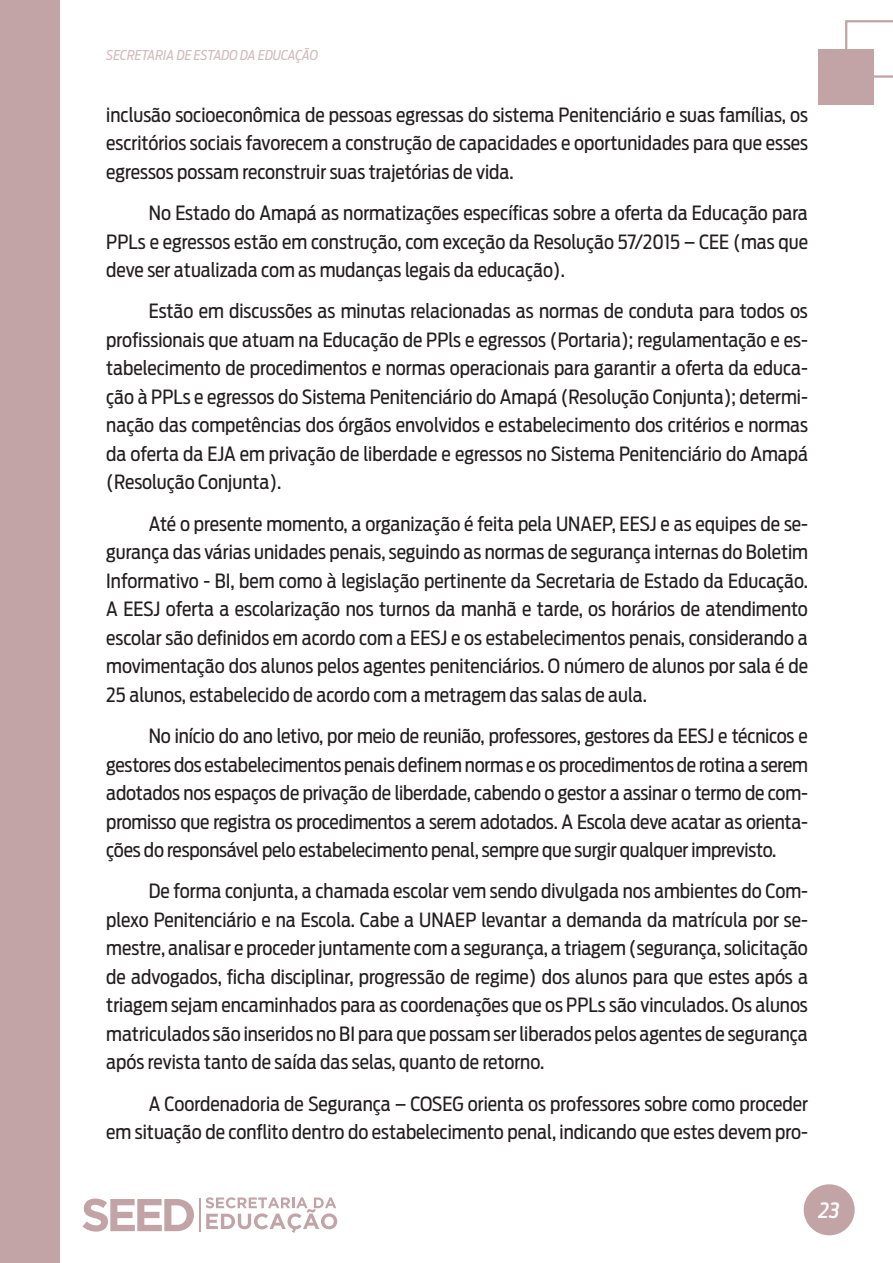
<style>
.page{position:relative;width:893px;height:1263px;background:#fff}
.page>*{position:absolute;margin:0;border:0;box-sizing:border-box;transform-origin:0 0}
.t1{font:italic 500 21px "Antenna Cond";color:#fff}
.MIOLO{font:19.5px/28.5px "Antenna Cond";color:#231f20;text-align:justify}
.t2{font:italic 13.5px "Antenna Cond";letter-spacing:-.005em;color:#d2bbbc}
</style>
<div class="page">
<div style="left:0;top:0;width:60px;height:1263px;background:#c2a4a7"></div>
<div style="left:819px;top:49px;width:55px;height:55px;background:#c2a4a7"></div>
<svg style="left:845px;top:20px;width:48px;height:58px"></svg>
<svg style="left:83px;top:1198px;width:111px;height:33px"></svg>
<svg style="left:205px;top:1197px;width:132px;height:36px"></svg>
<hr style="left:199px;top:1198px;width:2px;height:33px;background:#c2a4a7">
<div style="left:804px;top:1184px;width:51px;height:51px;background:#c2a4a7;border-radius:50%"></div>
<p class="t2" style="left:106px;top:47px;width:213px">SECRETARIA DE ESTADO DA EDUCAÇÃO</p>
<p class="MIOLO" style="left:106px;top:101px;width:703px">inclusão socioeconômica de pessoas egressas do sistema Penitenciário e suas famílias, os escritórios sociais favorecem a construção de capacidades e oportunidades para que esses egressos possam reconstruir suas trajetórias de vida.</p>
<p class="MIOLO" style="left:106px;top:199px;width:703px;text-indent:43px">No Estado do Amapá as normatizações específicas sobre a oferta da Educação para PPLs e egressos estão em construção, com exceção da Resolução 57/2015 – CEE (mas que deve ser atualizada com as mudanças legais da educação).</p>
<p class="MIOLO" style="left:106px;top:297px;width:703px;text-indent:43px">Estão em discussões as minutas relacionadas as normas de conduta para todos os profissionais que atuam na Educação de PPls e egressos (Portaria); regulamentação e es&shy;tabelecimento de procedimentos e normas operacionais para garantir a oferta da educa&shy;ção à PPLs e egressos do Sistema Penitenciário do Amapá (Resolução Conjunta); determi&shy;nação das competências dos órgãos envolvidos e estabelecimento dos critérios e normas da oferta da EJA em privação de liberdade e egressos no Sistema Penitenciário do Amapá (Resolução Conjunta).</p>
<p class="MIOLO" style="left:106px;top:509px;width:703px;text-indent:43px">Até o presente momento, a organização é feita pela UNAEP, EESJ e as equipes de se&shy;gurança das várias unidades penais, seguindo as normas de segurança internas do Boletim Informativo - BI, bem como à legislação pertinente da Secretaria de Estado da Educação.<br>A EESJ oferta a escolarização nos turnos da manhã e tarde, os horários de atendimento escolar são definidos em acordo com a EESJ e os estabelecimentos penais, considerando a movimentação dos alunos pelos agentes penitenciários. O número de alunos por sala é de 25 alunos, estabelecido de acordo com a metragem das salas de aula.</p>
<p class="MIOLO" style="left:106px;top:722px;width:703px;text-indent:43px">No início do ano letivo, por meio de reunião, professores, gestores da EESJ e técnicos e gestores dos estabelecimentos penais definem normas e os procedimentos de rotina a serem adotados nos espaços de privação de liberdade, cabendo o gestor a assinar o termo de com&shy;promisso que registra os procedimentos a serem adotados. A Escola deve acatar as orienta&shy;ções do responsável pelo estabelecimento penal, sempre que surgir qualquer imprevisto.</p>
<p class="MIOLO" style="left:106px;top:877px;width:703px;text-indent:43px">De forma conjunta, a chamada escolar vem sendo divulgada nos ambientes do Com&shy;plexo Penitenciário e na Escola. Cabe a UNAEP levantar a demanda da matrícula por se&shy;mestre, analisar e proceder juntamente com a segurança, a triagem (segurança, solicitação de advogados, ficha disciplinar, progressão de regime) dos alunos para que estes após a triagem sejam encaminhados para as coordenações que os PPLs são vinculados. Os alunos matriculados são inseridos no BI para que possam ser liberados pelos agentes de segurança após revista tanto de saída das selas, quanto de retorno.</p>
<p class="MIOLO" style="left:106px;top:1089px;width:703px;text-align:right">A Coordenadoria de Segurança – COSEG orienta os professores sobre como proceder<br>em situação de conflito dentro do estabelecimento penal, indicando que estes devem pro-</p>
<p class="t1" style="left:819px;top:1198px;width:22px">23</p>
</div>
